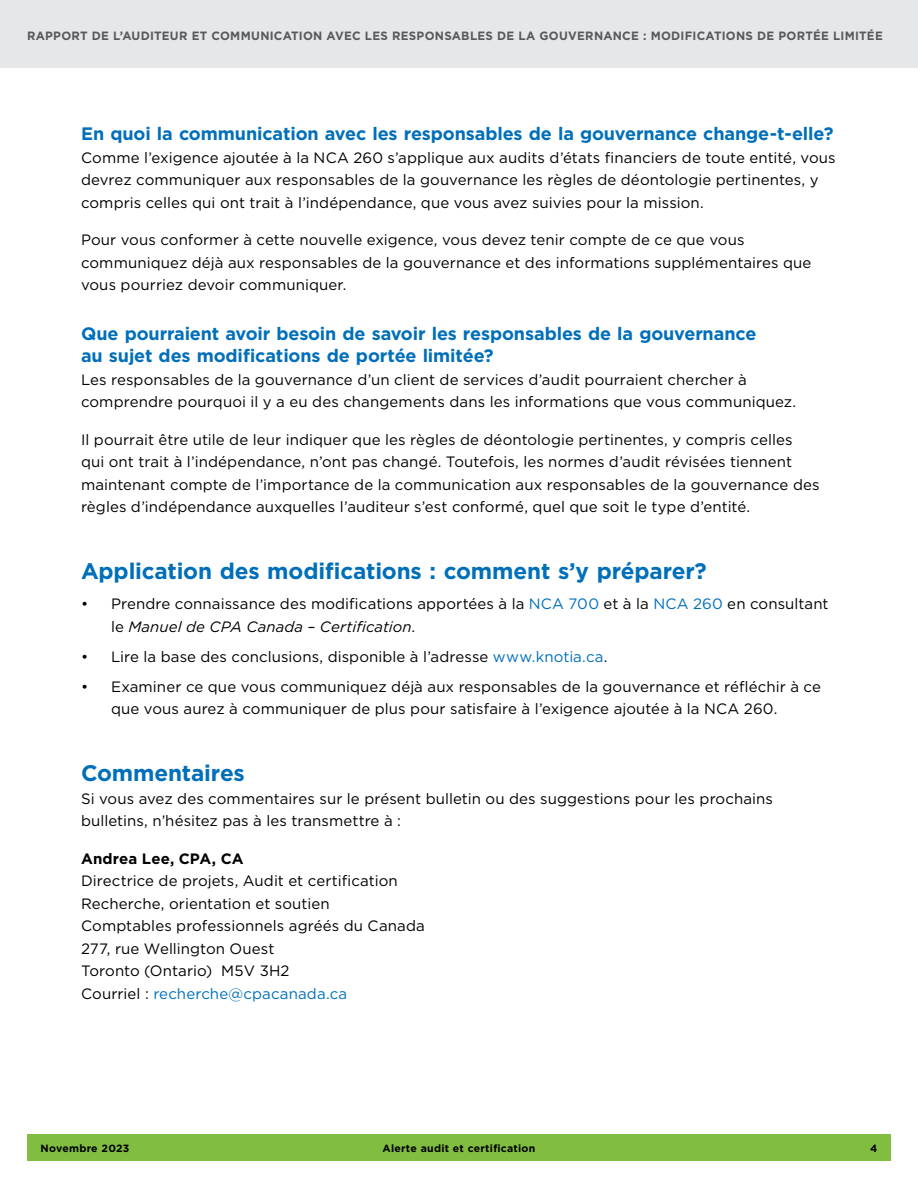
<style>
.page{position:relative;width:918px;height:1188px;background:#fff}
.page>*{position:absolute;margin:0;border:0;box-sizing:border-box;transform-origin:0 0}
.CPA_head1{font:700 22.5px "Gotham";letter-spacing:-.01em;color:#006fba}
.CPA_head2{font:700 18px/22.5px "Gotham";letter-spacing:-.005em;color:#006fba}
.CPA__body{font:15px/22.5px "Gotham";letter-spacing:.005em;color:#000}
.CPA__para1{font:15px/22.5px "Gotham";letter-spacing:.005em;color:#000}
.CPA__para1-2{font:15px "Gotham";letter-spacing:.01em;color:#006fba}
.CPA__body-2{font:700 15px "Gotham";letter-spacing:.01em;color:#000}
.t1{font:700 12px "Gotham";letter-spacing:.025em;color:#58595b}
.t2{font:700 10.5px "Gotham";letter-spacing:.025em;color:#000}
.s1{color:#006fba}
.s2{font-style:italic}
.s3{color:#000}
</style>
<div class="page">
<div style="left:27px;top:1134px;width:864px;height:27px;background:#81bd41"></div>
<div style="left:0;top:0;width:918px;height:68px;background:#e6e7e8"></div>
<p class="t1" style="left:27px;top:28px;width:857px">RAPPORT DE L’AUDITEUR ET COMMUNICATION AVEC LES RESPONSABLES DE LA GOUVERNANCE : MODIFICATIONS DE PORTÉE LIMITÉE</p>
<h2 class="CPA_head2" style="left:81px;top:123px;width:754px">En quoi la communication avec les responsables de la gouvernance change-t-elle?</h2>
<p class="CPA__para1" style="left:81px;top:146px;width:756px">Comme l’exigence ajoutée à la NCA 260 s’applique aux audits d’états financiers de toute entité, vous devrez communiquer aux responsables de la gouvernance les règles de déontologie pertinentes, y compris celles qui ont trait à l’indépendance, que vous avez suivies pour la mission.</p>
<p class="CPA__para1" style="left:81px;top:229px;width:732px">Pour vous conformer à cette nouvelle exigence, vous devez tenir compte de ce que vous communiquez déjà aux responsables de la gouvernance et des informations supplémentaires que vous pourriez devoir communiquer.</p>
<h2 class="CPA_head2" style="left:81px;top:322px;width:677px">Que pourraient avoir besoin de savoir les responsables de la gouvernance au sujet des modifications de portée limitée?</h2>
<p class="CPA__body" style="left:81px;top:368px;width:717px">Les responsables de la gouvernance d’un client de services d’audit pourraient chercher à comprendre pourquoi il y a eu des changements dans les informations que vous communiquez.</p>
<p class="CPA__body" style="left:81px;top:428px;width:740px">Il pourrait être utile de leur indiquer que les règles de déontologie pertinentes, y compris celles qui ont trait à l’indépendance, n’ont pas changé. Toutefois, les normes d’audit révisées tiennent maintenant compte de l’importance de la communication aux responsables de la gouvernance des règles d’indépendance auxquelles l’auditeur s’est conformé, quel que soit le type d’entité.</p>
<h1 class="CPA_head1" style="left:81px;top:556px;width:627px">Application des modifications : comment s’y préparer?</h1>
<p class="CPA__body" style="left:111px;top:592px;width:719px;text-indent:-30px">• Prendre connaissance des modifications apportées à la <span class="s1">NCA 700</span> et à la <span class="s1">NCA 260</span> en consultant le <span class="s2">Manuel de CPA Canada – Certification</span>.</p>
<p class="CPA__body" style="left:81px;top:645px;width:528px">• Lire la base des conclusions, disponible à l’adresse <span class="s1">www.knotia.ca</span>.</p>
<p class="CPA__body" style="left:111px;top:675px;width:712px;text-indent:-30px">• Examiner ce que vous communiquez déjà aux responsables de la gouvernance et réfléchir à ce que vous aurez à communiquer de plus pour satisfaire à l’exigence ajoutée à la NCA 260.</p>
<h1 class="CPA_head1" style="left:81px;top:758px;width:165px">Commentaires</h1>
<p class="CPA__para1" style="left:81px;top:787px;width:693px">Si vous avez des commentaires sur le présent bulletin ou des suggestions pour les prochains bulletins, n’hésitez pas à les transmettre à :</p>
<p class="CPA__body-2" style="left:81px;top:849px;width:164px">Andrea Lee, CPA, CA</p>
<p class="CPA__para1" style="left:81px;top:869px;width:318px">Directrice de projets, Audit et certification</p>
<p class="CPA__para1" style="left:81px;top:892px;width:250px">Recherche, orientation et soutien</p>
<p class="CPA__para1" style="left:81px;top:914px;width:345px">Comptables professionnels agréés du Canada</p>
<p class="CPA__para1" style="left:81px;top:937px;width:195px">277, rue Wellington Ouest</p>
<p class="CPA__para1" style="left:81px;top:959px;width:210px">Toronto (Ontario) M5V 3H2</p>
<p class="CPA__para1-2" style="left:81px;top:984px;width:268px"><span class="s3">Courriel :</span> recherche@cpacanada.ca</p>
<p class="t2" style="left:40px;top:1141px;width:90px">Novembre 2023</p>
<p class="t2" style="left:383px;top:1141px;width:154px">Alerte audit et certification</p>
<p class="t2" style="left:870px;top:1141px;width:9px">4</p>
</div>
